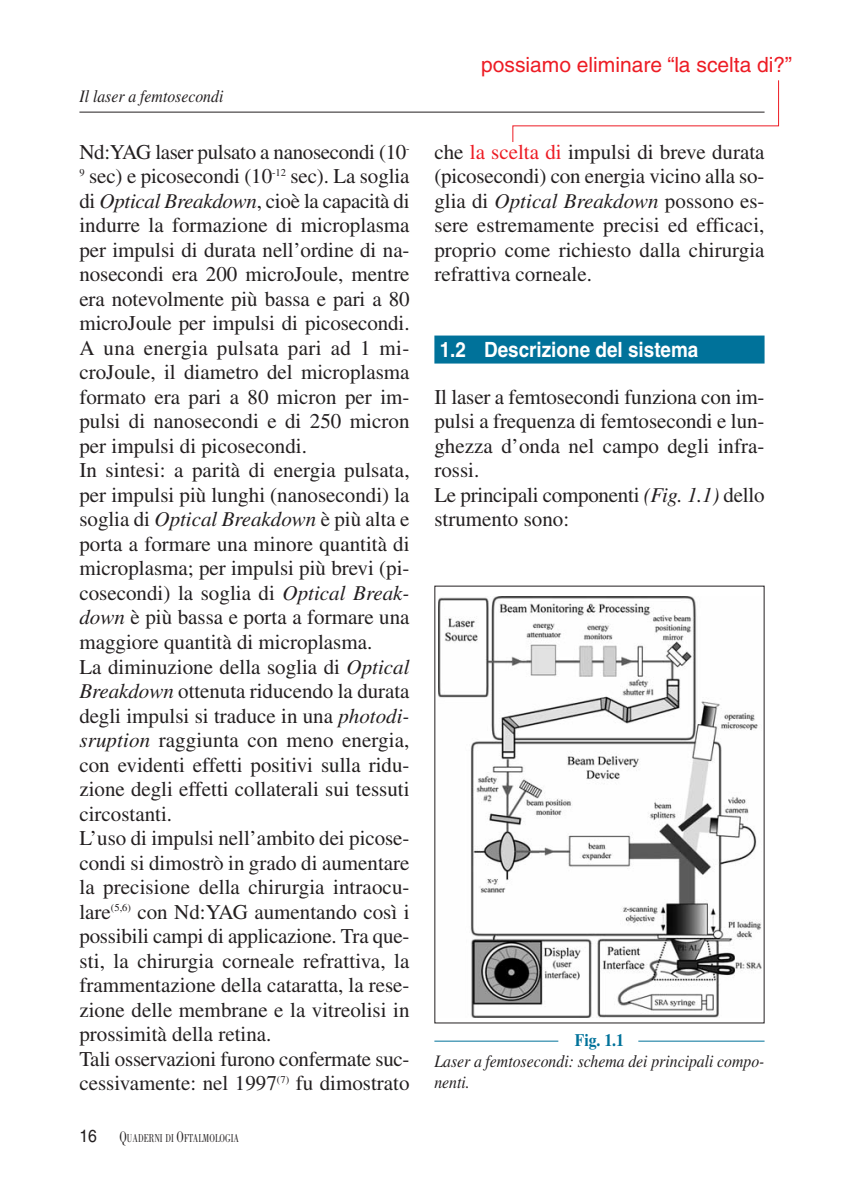
<style>
.page{position:relative;width:844px;height:1191px;background:#fff}
.page>*{position:absolute;margin:0;border:0;box-sizing:border-box;transform-origin:0 0}
.t1{font:21px/24.5px "Times";color:#231f20}
.t2{font:21px "Helvetica";color:#ed1c24}
.t3{font:700 21px "Helvetica";color:#fff;scale:.9 1}
.t4{font:italic 17.5px/21px "Times";color:#231f20;scale:.9 1}
.t5{font:700 17.5px "Times";color:#00729a;scale:.9 1}
.t6{font:17.5px "Helvetica";color:#231f20;scale:.9 1}
.t7{font:11.9px "Bodoni";color:#231f20;scale:.71 1}
.s1{font-style:italic}
.s2{color:#ed1c24}
.s3{font-size:15.75px}
</style>
<div class="page">
<hr style="left:79px;top:112px;width:685px;height:1px;background:#231f20">
<div style="left:434px;top:335px;width:330px;height:28px;background:#00729a"></div>
<hr style="left:434px;top:1040px;width:124px;height:1px;background:#00729a">
<hr style="left:638px;top:1040px;width:126px;height:1px;background:#00729a">
<img style="left:438px;top:596px;width:323px;height:421px">
<svg style="left:512px;top:80px;width:267px;height:62px"></svg>
<p class="t4" style="left:79px;top:87px;width:161px">Il laser a femtosecondi</p>
<p class="t2" style="left:481px;top:57px;width:312px">possiamo eliminare “la scelta di?”</p>
<p class="t1" style="left:79px;top:141px;width:331px">Nd:YAG laser pulsato a nanosecondi (10<sup>- 9</sup> sec) e picosecondi (10<sup>-12</sup> sec). La soglia di <span class="s1">Optical Breakdown</span>, cioè la capacità di indurre la formazione di microplasma per impulsi di durata nell’ordine di na&shy;nosecondi era 200 microJoule, mentre era notevolmente più bassa e pari a 80 microJoule per impulsi di picosecondi.<br>A una energia pulsata pari ad 1 mi&shy;croJoule, il diametro del microplasma formato era pari a 80 micron per im&shy;pulsi di nanosecondi e di 250 micron per impulsi di picosecondi.<br>In sintesi: a parità di energia pulsata, per impulsi più lunghi (nanosecondi) la soglia di <span class="s1">Optical Breakdown</span> è più alta e porta a formare una minore quantità di microplasma; per impulsi più brevi (pi&shy;cosecondi) la soglia di <span class="s1">Optical Break&shy;down</span> è più bassa e porta a formare una maggiore quantità di microplasma.<br>La diminuzione della soglia di <span class="s1">Optical Breakdown</span> ottenuta riducendo la durata degli impulsi si traduce in una <span class="s1">photodi&shy;sruption</span> raggiunta con meno energia, con evidenti effetti positivi sulla ridu&shy;zione degli effetti collaterali sui tessuti circostanti.<br>L’uso di impulsi nell’ambito dei picose&shy;condi si dimostrò in grado di aumentare la precisione della chirurgia intraocu&shy;lare<sup>(5,6)</sup> con Nd:YAG aumentando così i possibili campi di applicazione. Tra que&shy;sti, la chirurgia corneale refrattiva, la frammentazione della cataratta, la rese&shy;zione delle membrane e la vitreolisi in prossimità della retina.<br>Tali osservazioni furono confermate suc&shy;cessivamente: nel 1997<sup>(7)</sup> fu dimostrato</p>
<p class="t1" style="left:434px;top:141px;width:331px;text-align:justify">che <span class="s2">la scelta di</span> impulsi di breve durata (picosecondi) con energia vicino alla so&shy;glia di <span class="s1">Optical Breakdown</span> possono es&shy;sere estremamente precisi ed efficaci, proprio come richiesto dalla chirurgia refrattiva corneale.</p>
<p class="t3" style="left:439px;top:341px;width:289px">1.2 Descrizione del sistema</p>
<p class="t1" style="left:434px;top:386px;width:331px">Il laser a femtosecondi funziona con im&shy;pulsi a frequenza di femtosecondi e lun&shy;ghezza d’onda nel campo degli infra&shy;rossi.<br>Le principali componenti <span class="s1">(Fig. 1.1)</span> dello strumento sono:</p>
<p class="t5" style="left:574px;top:1033px;width:56px">Fig. 1.1</p>
<p class="t4" style="left:434px;top:1051px;width:368px">Laser a femtosecondi: schema dei principali compo&shy;nenti.</p>
<p class="t6" style="left:79px;top:1129px;width:21px">16</p>
<p class="t7" style="left:119px;top:1133px;width:170px"><span class="s3">Q</span>UADERNI DI <span class="s3">O</span>FTALMOLOGIA</p>
</div>
